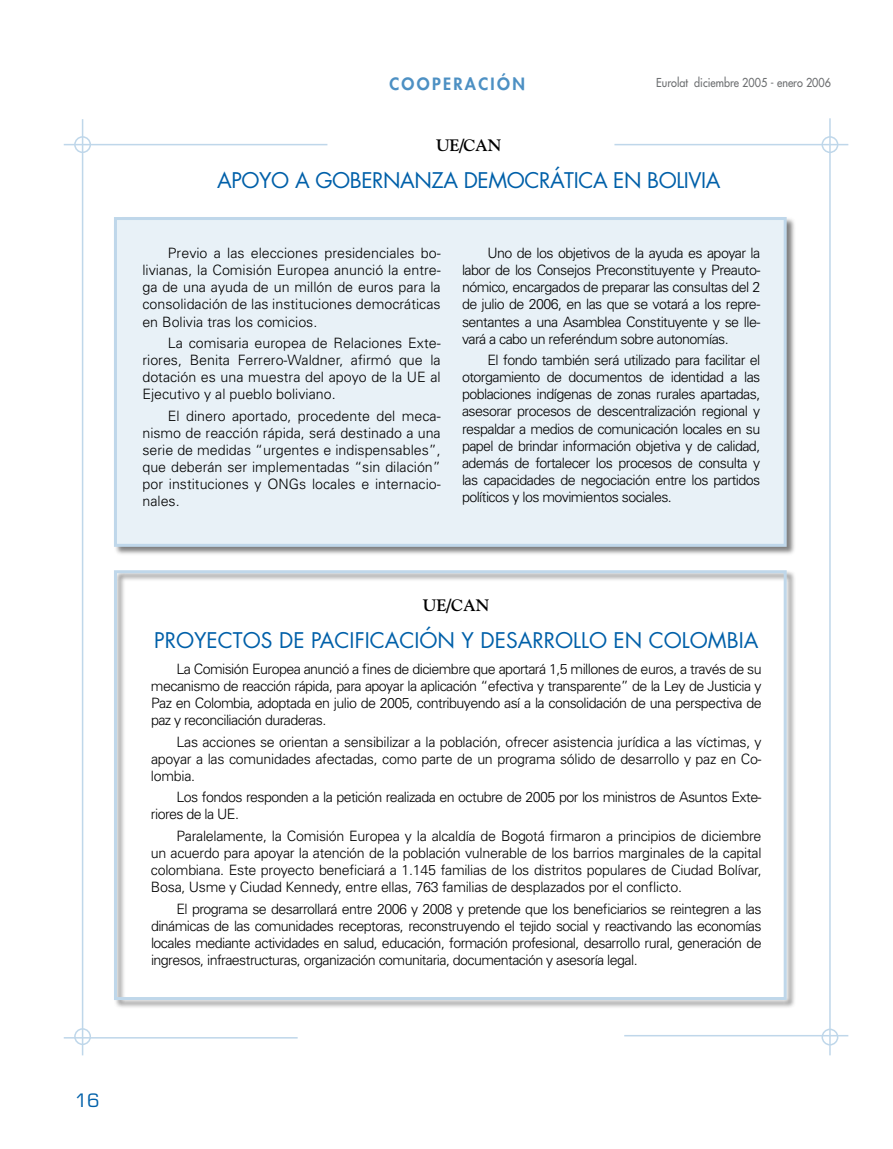
<style>
.page{position:relative;width:893px;height:1149px;background:#fff}
.page>*{position:absolute;margin:0;border:0;box-sizing:border-box;transform-origin:0 0}
.t1{font:21px "Futura";letter-spacing:-.02em;color:#0060a9}
.t2{font:18px "Eurostile";color:#0060a9}
.t3{font:700 16.5px "Goudy";letter-spacing:-.01em;color:#000}
.t4{font:800 16.5px "Futura";letter-spacing:.14em;color:#4d90c3}
.t5{font:300 14.25px/17.1px "Univers";letter-spacing:-.04em;color:#000;text-align:justify}
.t6{font:12px "Futura";color:#6d6f71;scale:.9 1}
</style>
<div class="page">
<hr style="left:82px;top:119px;width:1px;height:935px;background:#bfd7ea">
<hr style="left:829px;top:118px;width:2px;height:936px;background:#bfd7ea">
<hr style="left:64px;top:144px;width:263px;height:1px;background:#bfd7ea">
<div style="left:821px;top:136px;width:17px;height:17px;border:2px solid #bfd7ea;border-radius:50%"></div>
<hr style="left:614px;top:144px;width:234px;height:1px;background:#bfd7ea">
<div style="left:74px;top:136px;width:17px;height:17px;border:2px solid #bfd7ea;border-radius:50%"></div>
<div style="left:74px;top:1027px;width:17px;height:17px;border:2px solid #bfd7ea;border-radius:50%"></div>
<div style="left:821px;top:1028px;width:17px;height:17px;border:2px solid #bfd7ea;border-radius:50%"></div>
<hr style="left:64px;top:1036px;width:234px;height:2px;background:#bfd7ea">
<hr style="left:624px;top:1034px;width:224px;height:2px;background:#bfd7ea">
<div style="left:113px;top:216px;width:683px;height:340px;background:#000;opacity:.5"></div>
<div style="left:113px;top:216px;width:675px;height:332px;background:#e8f1f7"></div>
<div style="left:113px;top:569px;width:683px;height:440px;background:#000;opacity:.5"></div>
<svg style="left:113px;top:569px;width:675px;height:432px"></svg>
<p class="t4" style="left:389px;top:73px;width:137px">COOPERACIÓN</p>
<p class="t6" style="left:656px;top:75px;width:196px">Eurolat diciembre 2005 - enero 2006</p>
<p class="t3" style="left:436px;top:135px;width:67px">UE/CAN</p>
<h1 class="t1" style="left:217px;top:165px;width:16px">APOYO</h1>
<h1 class="t1" style="left:295px;top:165px;width:37px">A GOB</h1>
<h1 class="t1" style="left:361px;top:165px;width:26px">ERNAN</h1>
<h1 class="t1" style="left:432px;top:165px;width:74px">ZA DEMOCR</h1>
<h1 class="t1" style="left:550px;top:165px;width:27px">ÁTICA</h1>
<h1 class="t1" style="left:613px;top:165px;width:46px">EN BOLIVIA</h1>
<p class="t5" style="left:142px;top:244px;width:300px;text-indent:26px">Previo a las elecciones presidenciales bo&shy;livianas, la Comisión Europea anunció la entre&shy;ga de una ayuda de un millón de euros para la consolidación de las instituciones democráticas en Bolivia tras los comicios.</p>
<p class="t5" style="left:142px;top:334px;width:300px;text-indent:25px">La comisaria europea de Relaciones Exte&shy;riores, Benita Ferrero-Waldner, afirmó que la dotación es una muestra del apoyo de la UE al Ejecutivo y al pueblo boliviano.</p>
<p class="t5" style="left:142px;top:407px;width:300px;text-indent:25px">El dinero aportado, procedente del meca&shy;nismo de reacción rápida, será destinado a una serie de medidas “urgentes e indispensables”, que deberán ser implementadas “sin dilación” por instituciones y ONGs locales e internacio&shy;nales.</p>
<p class="t5" style="left:462px;top:244px;width:300px;text-indent:26px">Uno de los objetivos de la ayuda es apoyar la labor de los Consejos Preconstituyente y Preauto&shy;nómico, encargados de preparar las consultas del 2 de julio de 2006, en las que se votará a los repre&shy;sentantes a una Asamblea Constituyente y se lle&shy;vará a cabo un referéndum sobre autonomías.</p>
<p class="t5" style="left:462px;top:351px;width:300px;text-indent:26px">El fondo también será utilizado para facilitar el otorgamiento de documentos de identidad a las poblaciones indígenas de zonas rurales apartadas, asesorar procesos de descentralización regional y respaldar a medios de comunicación locales en su papel de brindar información objetiva y de calidad, además de fortalecer los procesos de consulta y las capacidades de negociación entre los partidos políticos y los movimientos sociales.</p>
<p class="t3" style="left:423px;top:595px;width:68px">UE/CAN</p>
<h1 class="t1" style="left:154px;top:626px;width:14px">PROY</h1>
<h1 class="t1" style="left:207px;top:626px;width:26px">ECTOS</h1>
<h1 class="t1" style="left:279px;top:626px;width:45px">DE PACIFICACIÓN</h1>
<h1 class="t1" style="left:462px;top:626px;width:58px">Y DESARROLLO</h1>
<h1 class="t1" style="left:614px;top:626px;width:50px">EN COLOMBIA</h1>
<p class="t5" style="left:151px;top:660px;width:612px;text-indent:25px">La Comisión Europea anunció a fines de diciembre que aportará 1,5 millones de euros, a través de su mecanismo de reacción rápida, para apoyar la aplicación “efectiva y transparente” de la Ley de Justicia y Paz en Colombia, adoptada en julio de 2005, contribuyendo así a la consolidación de una perspectiva de paz y reconciliación duraderas.</p>
<p class="t5" style="left:151px;top:732px;width:612px;text-indent:26px">Las acciones se orientan a sensibilizar a la población, ofrecer asistencia jurídica a las víctimas, y apoyar a las comunidades afectadas, como parte de un programa sólido de desarrollo y paz en Co&shy;lombia.</p>
<p class="t5" style="left:151px;top:788px;width:612px;text-indent:25px">Los fondos responden a la petición realizada en octubre de 2005 por los ministros de Asuntos Exte&shy;riores de la UE.</p>
<p class="t5" style="left:151px;top:826px;width:612px;text-indent:26px">Paralelamente, la Comisión Europea y la alcaldía de Bogotá firmaron a principios de diciembre un acuerdo para apoyar la atención de la población vulnerable de los barrios marginales de la capital colombiana. Este proyecto beneficiará a 1.145 familias de los distritos populares de Ciudad Bolívar, Bosa, Usme y Ciudad Kennedy, entre ellas, 763 familias de desplazados por el conflicto.</p>
<p class="t5" style="left:151px;top:899px;width:612px;text-indent:25px">El programa se desarrollará entre 2006 y 2008 y pretende que los beneficiarios se reintegren a las dinámicas de las comunidades receptoras, reconstruyendo el tejido social y reactivando las economías locales mediante actividades en salud, educación, formación profesional, desarrollo rural, generación de ingresos, infraestructuras, organización comunitaria, documentación y asesoría legal.</p>
<p class="t2" style="left:75px;top:1089px;width:24px">16</p>
</div>
